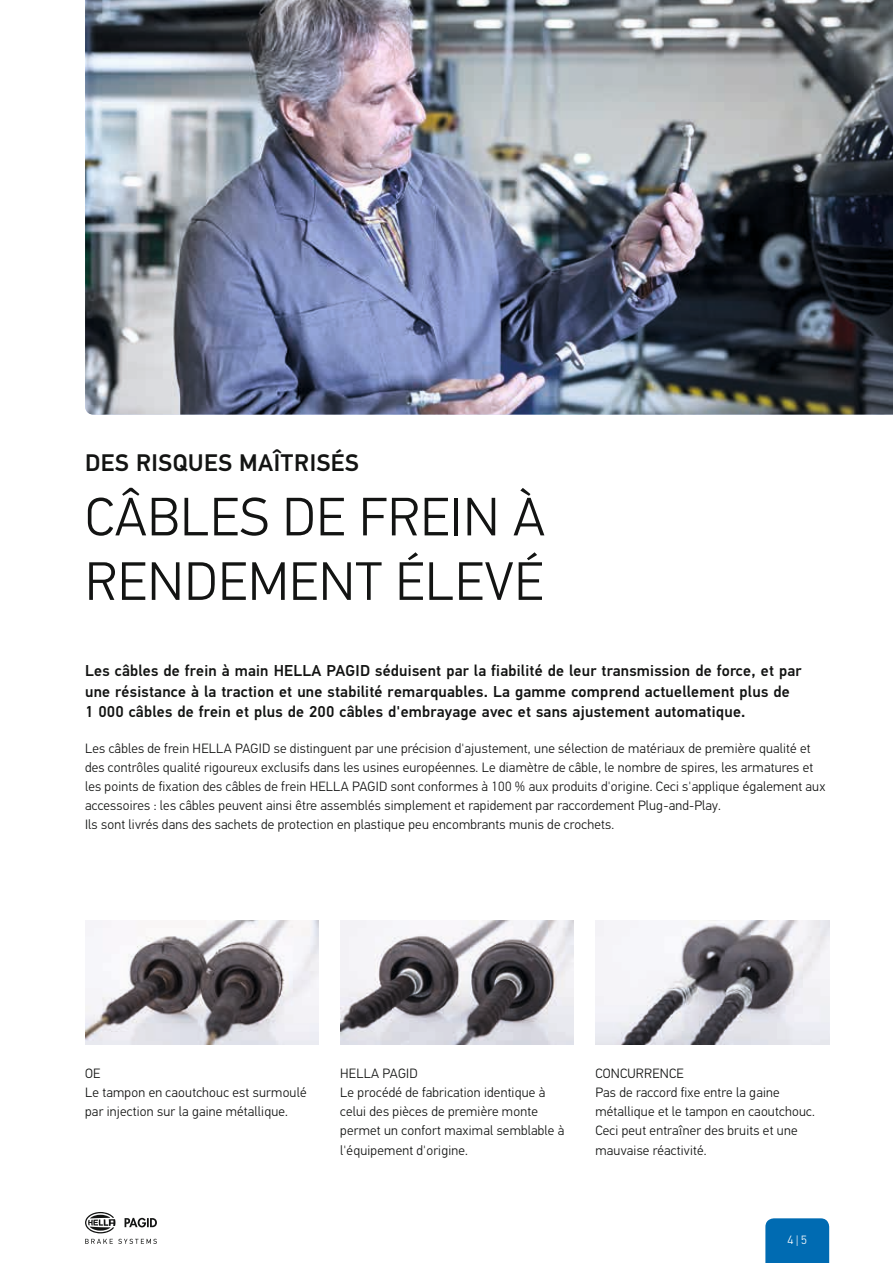
<style>
.page{position:relative;width:893px;height:1263px;background:#fff}
.page>*{position:absolute;margin:0;border:0;box-sizing:border-box;transform-origin:0 0}
.t1{font:300 54px/64.5px "Hella DIN Universal";letter-spacing:.015em;color:#131413}
.t2{font:500 24px "Hella DIN Universal";letter-spacing:.025em;color:#131413}
.t3{font:500 15.75px/20.4px "Hella DIN Universal";letter-spacing:.015em;color:#131413}
.t4{font:300 13.5px/19.2px "Hella DIN Universal";letter-spacing:.015em;color:#131413}
.t5{font:300 12px "Hella DIN Universal";color:#fff}
</style>
<div class="page">
<div style="left:765px;top:1218px;width:64px;height:45px;background:#006bb2"></div>
<img style="left:85px;top:0;width:808px;height:415px">
<img style="left:340px;top:921px;width:233px;height:123px">
<img style="left:85px;top:921px;width:233px;height:123px">
<img style="left:595px;top:921px;width:234px;height:123px">
<svg style="left:85px;top:1212px;width:72px;height:32px"></svg>
<h2 class="t2" style="left:85px;top:447px;width:275px">DES RISQUES MAÎTRISÉS</h2>
<h1 class="t1" style="left:85px;top:488px;width:462px">CÂBLES DE FREIN À<br>RENDEMENT ÉLEVÉ</h1>
<p class="t3" style="left:85px;top:662px;width:718px">Les câbles de frein à main HELLA PAGID séduisent par la fiabilité de leur transmission de force, et par une résistance à la traction et une stabilité remarquables. La gamme comprend actuellement plus de<br>1 000 câbles de frein et plus de 200 câbles d'embrayage avec et sans ajustement automatique.</p>
<p class="t4" style="left:85px;top:739px;width:742px">Les câbles de frein HELLA PAGID se distinguent par une précision d'ajustement, une sélection de matériaux de première qualité et des contrôles qualité rigoureux exclusifs dans les usines européennes. Le diamètre de câble, le nombre de spires, les armatures et les points de fixation des câbles de frein HELLA PAGID sont conformes à 100 % aux produits d'origine. Ceci s'applique également aux accessoires : les câbles peuvent ainsi être assemblés simplement et rapidement par raccordement Plug-and-Play.<br>Ils sont livrés dans des sachets de protection en plastique peu encombrants munis de crochets.</p>
<p class="t4" style="left:85px;top:1065px;width:223px">OE<br>Le tampon en caoutchouc est surmoulé par injection sur la gaine métallique.</p>
<p class="t4" style="left:340px;top:1065px;width:226px">HELLA PAGID<br>Le procédé de fabrication identique à celui des pièces de première monte permet un confort maximal semblable à l'équipement d'origine.</p>
<p class="t4" style="left:595px;top:1065px;width:221px">CONCURRENCE<br>Pas de raccord fixe entre la gaine métallique et le tampon en caoutchouc.<br>Ceci peut entraîner des bruits et une mauvaise réactivité.</p>
<p class="t5" style="left:788px;top:1232px;width:21px">4|5</p>
</div>
